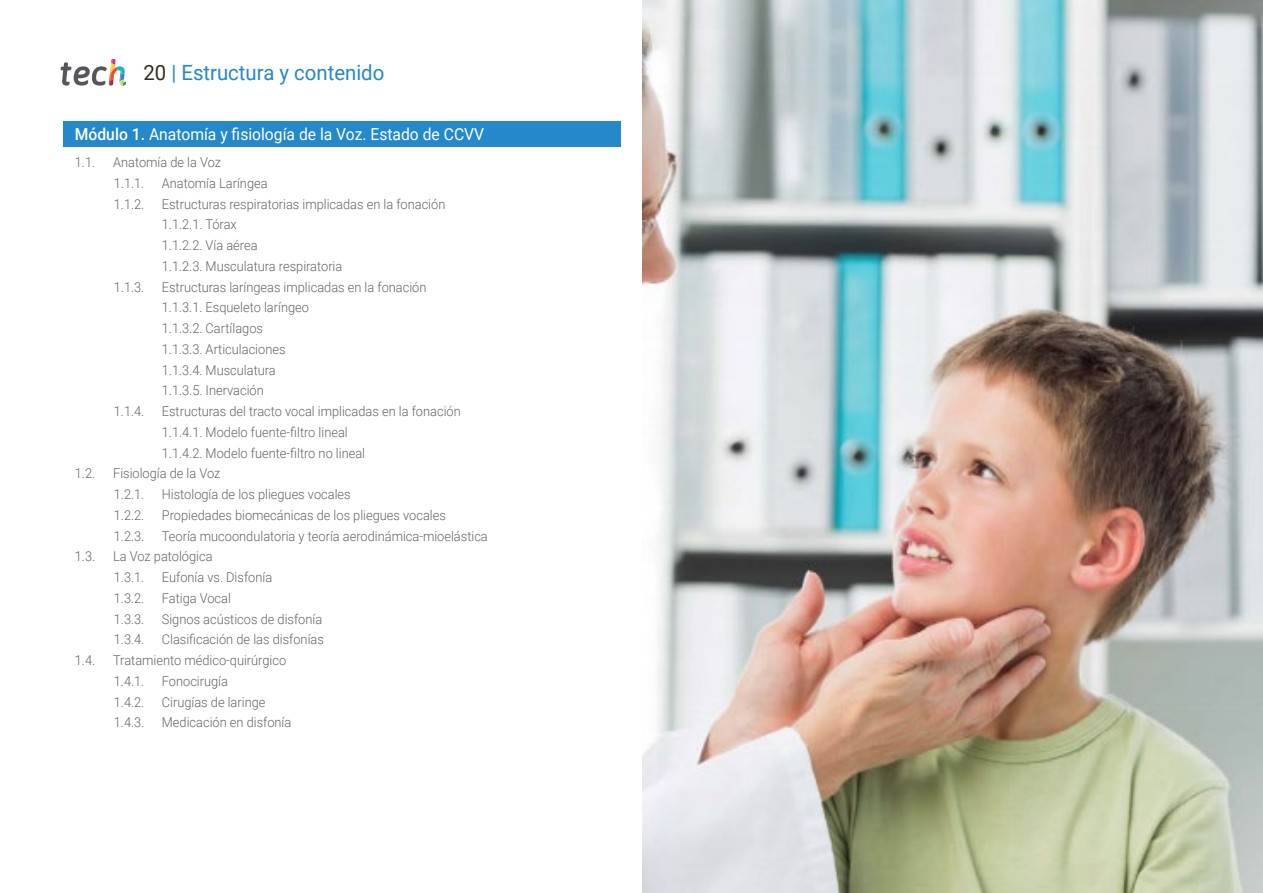
<style>
.page{position:relative;width:1263px;height:893px;background:#fff}
.page>*{position:absolute;margin:0;border:0;box-sizing:border-box;transform-origin:0 0}
.t1{font:21px "Roboto";color:#2488c9}
.t2{font:16.5px "Roboto";color:#fff;scale:.95 1}
.t3{font:300 13.5px/20.7px "Roboto";color:#61646a;scale:.95 1}
.s1{color:#312e20}
.s2{font-weight:500}
</style>
<div class="page">
<svg style="left:61px;top:59px;width:65px;height:27px"></svg>
<div style="left:64px;top:121px;width:557px;height:25px;background:#2488c9"></div>
<img style="left:642px;top:0;width:621px;height:893px">
<h1 class="t1" style="left:144px;top:57px;width:242px"><span class="s1">20</span> | Estructura y contenido</h1>
<p class="t2" style="left:75px;top:123px;width:432px"><span class="s2">Módulo 1.</span> Anatomía y fisiología de la Voz. Estado de CCVV</p>
<p class="t3" style="left:75px;top:151px;width:23px">1.1.</p>
<p class="t3" style="left:113px;top:151px;width:115px">Anatomía de la Voz<br>1.1.1.</p>
<p class="t3" style="left:162px;top:172px;width:113px">Anatomía Laríngea</p>
<p class="t3" style="left:114px;top:193px;width:34px">1.1.2.</p>
<p class="t3" style="left:162px;top:193px;width:300px">Estructuras respiratorias implicadas en la fonación<br>1.1.2.1. Tórax<br>1.1.2.2. Vía aérea<br>1.1.2.3. Musculatura respiratoria</p>
<p class="t3" style="left:114px;top:276px;width:34px">1.1.3.</p>
<p class="t3" style="left:162px;top:276px;width:280px">Estructuras laríngeas implicadas en la fonación<br>1.1.3.1. Esqueleto laríngeo<br>1.1.3.2. Cartílagos<br>1.1.3.3. Articulaciones<br>1.1.3.4. Musculatura<br>1.1.3.5. Inervación</p>
<p class="t3" style="left:114px;top:400px;width:34px">1.1.4.</p>
<p class="t3" style="left:162px;top:400px;width:316px">Estructuras del tracto vocal implicadas en la fonación<br>1.1.4.1. Modelo fuente-filtro lineal<br>1.1.4.2. Modelo fuente-filtro no lineal</p>
<p class="t3" style="left:75px;top:463px;width:23px">1.2.</p>
<p class="t3" style="left:113px;top:463px;width:114px">Fisiología de la Voz<br>1.2.1.</p>
<p class="t3" style="left:162px;top:483px;width:200px">Histología de los pliegues vocales</p>
<p class="t3" style="left:114px;top:504px;width:34px">1.2.2.</p>
<p class="t3" style="left:162px;top:504px;width:300px">Propiedades biomecánicas de los pliegues vocales</p>
<p class="t3" style="left:114px;top:525px;width:34px">1.2.3.</p>
<p class="t3" style="left:162px;top:525px;width:345px">Teoría mucoondulatoria y teoría aerodinámica-mioelástica</p>
<p class="t3" style="left:75px;top:546px;width:23px">1.3.</p>
<p class="t3" style="left:113px;top:546px;width:106px">La Voz patológica<br>1.3.1.</p>
<p class="t3" style="left:162px;top:566px;width:118px">Eufonía vs. Disfonía</p>
<p class="t3" style="left:114px;top:587px;width:34px">1.3.2.</p>
<p class="t3" style="left:162px;top:587px;width:74px">Fatiga Vocal</p>
<p class="t3" style="left:114px;top:608px;width:34px">1.3.3.</p>
<p class="t3" style="left:162px;top:608px;width:170px">Signos acústicos de disfonía</p>
<p class="t3" style="left:114px;top:629px;width:34px">1.3.4.</p>
<p class="t3" style="left:162px;top:629px;width:172px">Clasificación de las disfonías</p>
<p class="t3" style="left:75px;top:649px;width:23px">1.4.</p>
<p class="t3" style="left:113px;top:649px;width:184px">Tratamiento médico-quirúrgico<br>1.4.1.</p>
<p class="t3" style="left:162px;top:670px;width:71px">Fonocirugía</p>
<p class="t3" style="left:114px;top:691px;width:34px">1.4.2.</p>
<p class="t3" style="left:162px;top:691px;width:111px">Cirugías de laringe</p>
<p class="t3" style="left:114px;top:712px;width:34px">1.4.3.</p>
<p class="t3" style="left:162px;top:712px;width:138px">Medicación en disfonía</p>
</div>
